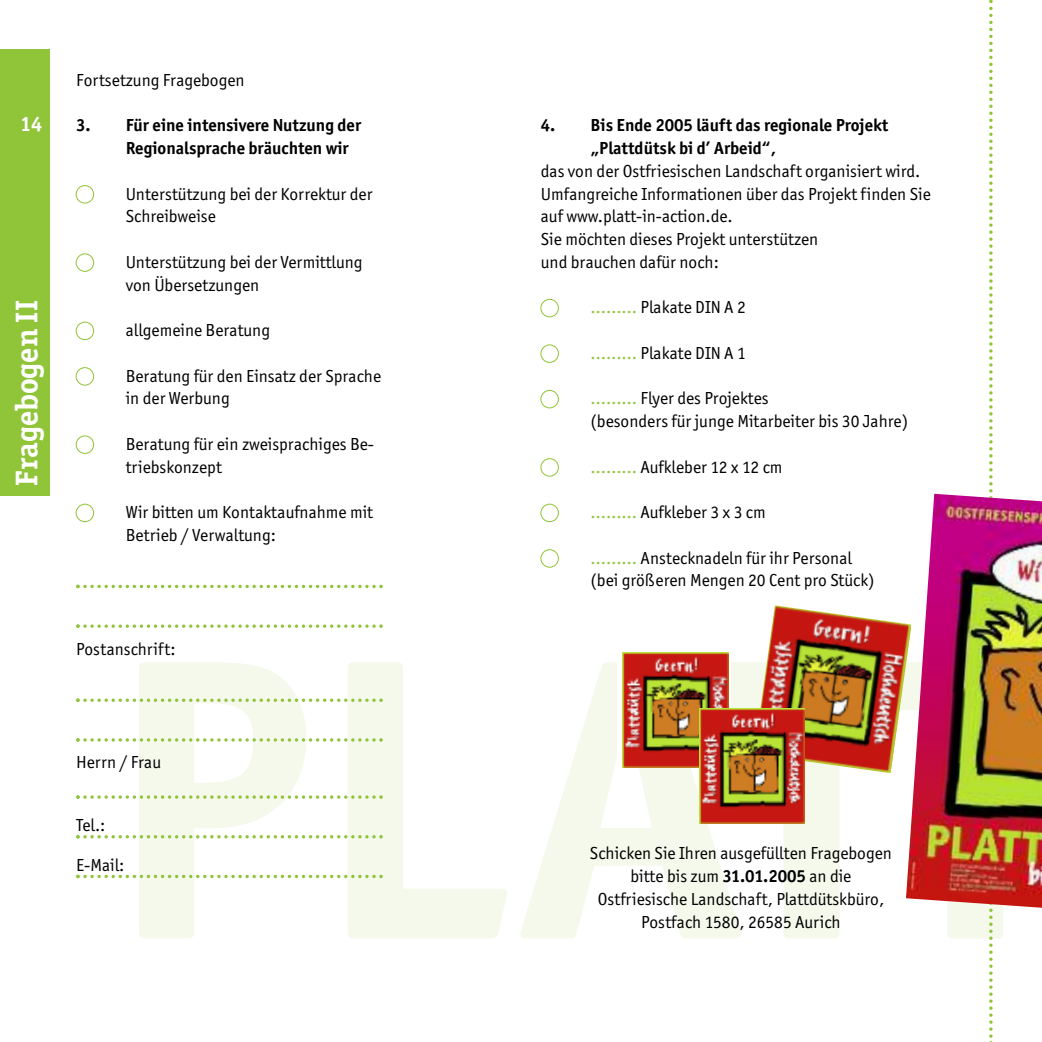
<style>
.page{position:relative;width:1042px;height:1042px;background:#fff}
.page>*{position:absolute;margin:0;border:0;box-sizing:border-box;transform-origin:0 0}
.t1{font:700 31.5px "Officina Ser ITC";color:#fff}
.t2{font:700 21px "Officina Ser ITC";color:#fff}
.t3{font:17.5px/22.8px "Officina San ITC";color:#000}
.t4{font:700 17.5px/22.8px "Officina San ITC";color:#000}
.s1{color:#90c439}
.s2{font-weight:700}
</style>
<div class="page">
<div style="left:0;top:50px;width:50px;height:446px;background:#90c439"></div>
<svg style="left:76px;top:585px;width:307px;height:3px"></svg>
<svg style="left:76px;top:624px;width:307px;height:4px"></svg>
<svg style="left:76px;top:698px;width:307px;height:4px"></svg>
<svg style="left:76px;top:738px;width:307px;height:4px"></svg>
<svg style="left:76px;top:795px;width:307px;height:4px"></svg>
<svg style="left:76px;top:835px;width:307px;height:3px"></svg>
<svg style="left:76px;top:875px;width:307px;height:3px"></svg>
<svg style="left:989px;top:0;width:3px;height:1042px"></svg>
<img style="left:906px;top:494px;width:136px;height:414px">
<div style="left:617px;top:652px;width:113px;height:115px;background:linear-gradient(to bottom,#fff,#fff)"></div>
<img style="left:623px;top:652px;width:105px;height:115px">
<img style="left:760px;top:605px;width:151px;height:168px">
<img style="left:699px;top:708px;width:106px;height:115px">
<p class="t2" style="left:20px;top:112px;width:24px">14</p>
<h1 class="t1" style="left:8px;top:486px;width:187px;rotate:-90deg">Fragebogen II</h1>
<p class="t3" style="left:76px;top:68px;width:170px">Fortsetzung Fragebogen</p>
<p class="t4" style="left:126px;top:114px;width:237px;text-indent:-50px">3. Für eine intensivere Nutzung der<br>Regionalsprache bräuchten wir</p>
<p class="t3" style="left:126px;top:182px;width:248px">Unterstützung bei der Korrektur der<br>Schreibweise</p>
<p class="t3" style="left:126px;top:250px;width:238px">Unterstützung bei der Vermittlung von Übersetzungen</p>
<p class="t3" style="left:126px;top:319px;width:146px">allgemeine Beratung</p>
<p class="t3" style="left:126px;top:364px;width:257px">Beratung für den Einsatz der Sprache in der Werbung</p>
<p class="t3" style="left:126px;top:432px;width:250px">Beratung für ein zweisprachiges Be&shy;triebskonzept</p>
<p class="t3" style="left:126px;top:501px;width:249px">Wir bitten um Kontaktaufnahme mit<br>Betrieb / Verwaltung:</p>
<p class="t3" style="left:76px;top:637px;width:101px">Postanschrift:</p>
<p class="t3" style="left:76px;top:751px;width:86px">Herrn / Frau</p>
<p class="t3" style="left:76px;top:813px;width:31px">Tel.:</p>
<p class="t3" style="left:76px;top:853px;width:50px">E-Mail:</p>
<p class="t4" style="left:590px;top:114px;width:299px;text-indent:-50px">4. Bis Ende 2005 läuft das regionale Projekt „Plattdütsk bi d’ Arbeid“,</p>
<p class="t3" style="left:541px;top:159px;width:391px">das von der Ostfriesischen Landschaft organisiert wird.<br>Umfangreiche Informationen über das Projekt finden Sie auf www.platt-in-action.de.<br>Sie möchten dieses Projekt unterstützen<br>und brauchen dafür noch:</p>
<p class="t3" style="left:590px;top:296px;width:157px"><span class="s1">………</span> Plakate DIN A 2</p>
<p class="t3" style="left:590px;top:341px;width:157px"><span class="s1">………</span> Plakate DIN A 1</p>
<p class="t3" style="left:590px;top:387px;width:319px"><span class="s1">………</span> Flyer des Projektes<br>(besonders für junge Mitarbeiter bis 30 Jahre)</p>
<p class="t3" style="left:590px;top:455px;width:193px"><span class="s1">………</span> Aufkleber 12 x 12 cm</p>
<p class="t3" style="left:590px;top:501px;width:177px"><span class="s1">………</span> Aufkleber 3 x 3 cm</p>
<p class="t3" style="left:590px;top:546px;width:286px"><span class="s1">………</span> Anstecknadeln für ihr Personal (bei größeren Mengen 20 Cent pro Stück)</p>
<p class="t3" style="left:590px;top:842px;width:303px;text-align:center">Schicken Sie Ihren ausgefüllten Fragebogen bitte bis zum <span class="s2">31.01.2005</span> an die Ostfriesische Landschaft, Plattdütskbüro, Postfach 1580, 26585 Aurich</p>
</div>
